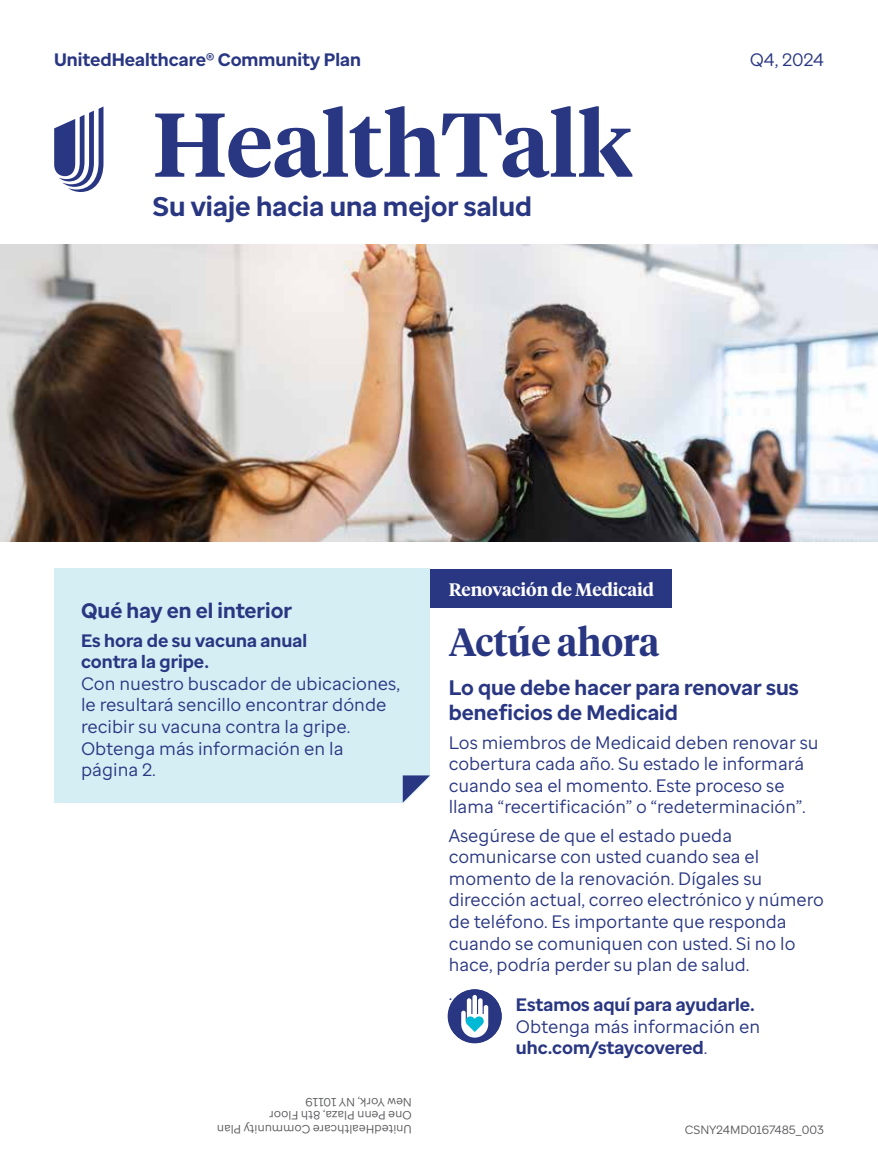
<style>
.page{position:relative;width:878px;height:1161px;background:#fff}
.page>*{position:absolute;margin:0;border:0;box-sizing:border-box;transform-origin:0 0}
.t1{font:600 90px "UHC Serif Headline";color:#293682}
.Headline{font:600 39px "UHC Serif Headline";color:#293682;scale:.96 1}
.t2{font:700 27px "Enterprise Sans";color:#293682}
.Subhead{font:700 21px/25.2px "Enterprise Sans";color:#293682}
.BodyCopy{font:18px/21.6px "Enterprise Sans";color:#293682}
.t3{font:700 18px/21.6px "Enterprise Sans";color:#293682}
.t4{font:600 18px "UHC Serif Headline";color:#fff}
.t5{font:12px/13.5px "Enterprise Sans";color:#58595b}
.s1{font-weight:700}
.s2{font-weight:400}
</style>
<div class="page">
<div style="left:394px;top:570px;width:278px;height:38px;background:#293682"></div>
<div style="left:447px;top:989px;width:54px;height:54px;background:#293682;border-radius:50%"></div>
<svg style="left:461px;top:995px;width:27px;height:43px"></svg>
<img style="left:0;top:245px;width:878px;height:297px">
<div style="left:54px;top:568px;width:376px;height:235px;background:#d5eef4"></div>
<svg style="left:403px;top:775px;width:27px;height:28px"></svg>
<svg style="left:54px;top:106px;width:49px;height:86px"></svg>
<p class="t3" style="left:54px;top:49px;width:308px">UnitedHealthcare® Community Plan</p>
<p class="t1" style="left:153px;top:83px;width:481px">HealthTalk</p>
<p class="t2" style="left:153px;top:189px;width:380px">Su viaje hacia una mejor salud</p>
<p class="BodyCopy" style="left:749px;top:48px;width:76px">Q4, 2024</p>
<p class="t4" style="left:448px;top:577px;width:207px">Renovación de Medicaid</p>
<p class="Subhead" style="left:81px;top:598px;width:212px">Qué hay en el interior</p>
<p class="BodyCopy" style="left:81px;top:629px;width:321px"><span class="s1">Es hora de su vacuna anual<br>contra la gripe.<br></span>Con nuestro buscador de ubicaciones, le resultará sencillo encontrar dónde recibir su vacuna contra la gripe.<br>Obtenga más información en la página 2.</p>
<p class="t5" style="left:412px;top:1109px;width:108px;rotate:-180deg">New York, NY 10119</p>
<p class="t5" style="left:412px;top:1136px;width:196px;rotate:-180deg">UnitedHealthcare Community Plan<br>One Penn Plaza, 8th Floor</p>
<p class="Headline" style="left:448px;top:616px;width:221px">Actúe ahora</p>
<p class="Subhead" style="left:448px;top:675px;width:351px">Lo que debe hacer para renovar sus beneficios de Medicaid</p>
<p class="BodyCopy" style="left:448px;top:731px;width:371px">Los miembros de Medicaid deben renovar su cobertura cada año. Su estado le informará cuando sea el momento. Este proceso se llama “recertificación” o “redeterminación”.</p>
<p class="BodyCopy" style="left:448px;top:824px;width:377px">Asegúrese de que el estado pueda comunicarse con usted cuando sea el momento de la renovación. Dígales su dirección actual, correo electrónico y número de teléfono. Es importante que responda cuando se comuniquen con usted. Si no lo hace, podría perder su plan de salud.</p>
<p class="BodyCopy" style="left:448px;top:982px;width:5px">.</p>
<p class="t3" style="left:516px;top:994px;width:246px">Estamos aquí para ayudarle.<br><span class="s2">Obtenga más información en </span>uhc.com/staycovered<span class="s2">.</span></p>
<p class="t5" style="left:684px;top:1123px;width:141px">CSNY24MD0167485_003</p>
</div>
